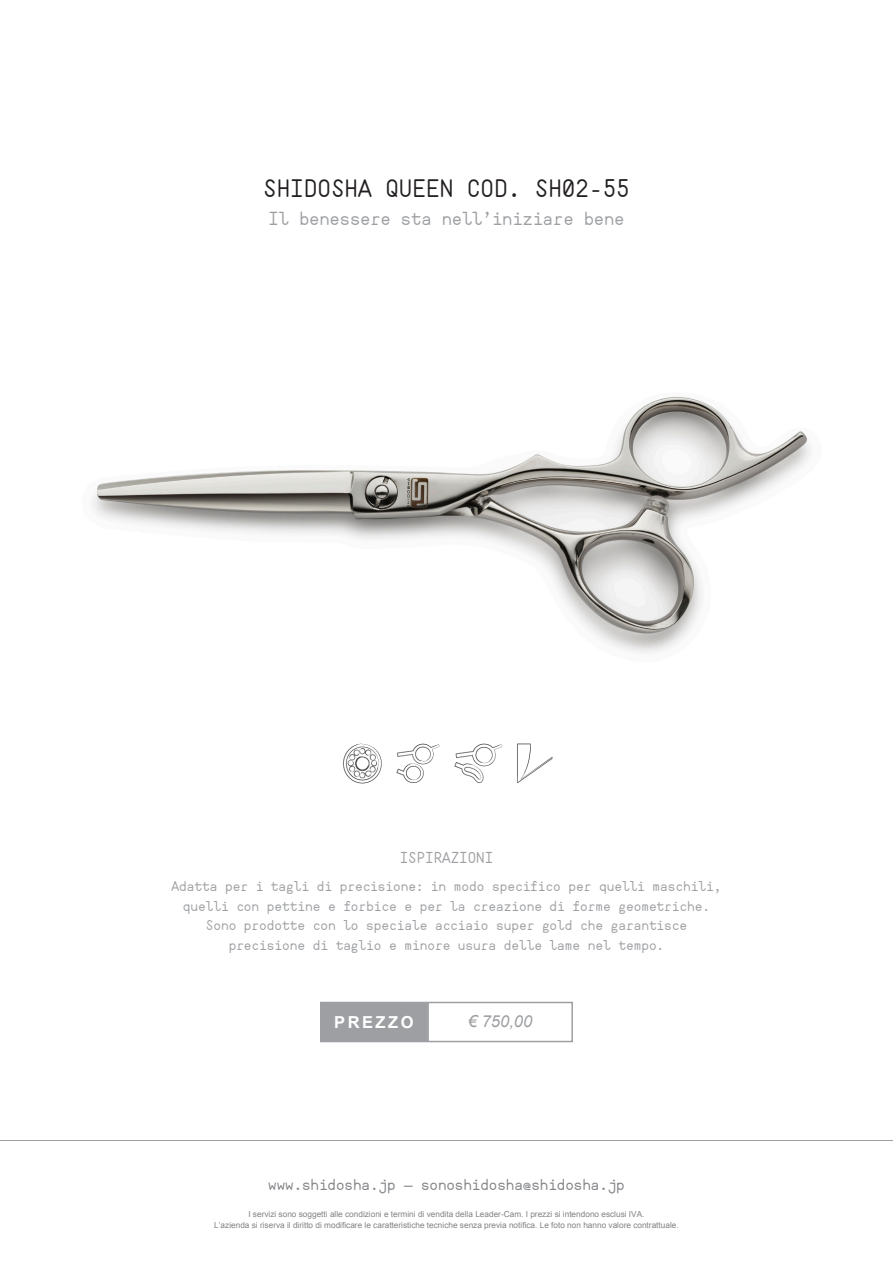
<style>
.page{position:relative;width:893px;height:1263px;background:#fff}
.page>*{position:absolute;margin:0;border:0;box-sizing:border-box;transform-origin:0 0}
.t1{font:24px "AHAMONO Monospaced";color:#231f20}
.t2{font:18px "AHAMONO Monospaced";color:#9d9fa2}
.t3{font:italic 16.5px "Arial";color:#9d9fa2}
.t4{font:700 16.5px "Arial";letter-spacing:.15em;color:#fff}
.t5{font:15px "AHAMONO Monospaced";color:#808285}
.t6{font:15px "AHAMONO Monospaced";color:#9d9fa2}
.t7{font:13.5px/19.5px "AHAMONO Monospaced";color:#9d9fa2;text-align:center}
.testi_bianchi_regula{font:8.25px "Arial";color:#808285}
</style>
<div class="page">
<img style="left:93px;top:396px;width:717px;height:257px">
<img style="left:342px;top:743px;width:211px;height:41px">
<hr style="left:0;top:1140px;width:893px;height:1px;background:#9d9fa2">
<div style="left:321px;top:1002px;width:106px;height:39px;background:#9d9fa2"></div>
<div style="left:320px;top:1002px;width:108px;height:40px;border:2px solid #9d9fa2"></div>
<div style="left:427px;top:1002px;width:146px;height:40px;border:2px solid #9d9fa2"></div>
<p class="t1" style="left:263px;top:173px;width:368px">SHIDOSHA QUEEN COD. SH02-55</p>
<p class="t2" style="left:268px;top:208px;width:357px">Il benessere sta nell’iniziare bene</p>
<p class="t6" style="left:400px;top:848px;width:95px">ISPIRAZIONI</p>
<p class="t7" style="left:172px;top:876px;width:551px">Adatta per i tagli di precisione: in modo specifico per quelli maschili, quelli con pettine e forbice e per la creazione di forme geometriche.<br>Sono prodotte con lo speciale acciaio super gold che garantisce precisione di taglio e minore usura delle lame nel tempo.</p>
<p class="t4" style="left:334px;top:1011px;width:81px">PREZZO</p>
<p class="t3" style="left:468px;top:1011px;width:66px">€ 750,00</p>
<p class="t5" style="left:268px;top:1175px;width:358px">www.shidosha.jp — sonoshidosha@shidosha.jp</p>
<p class="testi_bianchi_regula" style="left:248px;top:1208px;width:398px">I servizi sono soggetti alle condizioni e termini di vendita della Leader-Cam. I prezzi si intendono esclusi IVA.</p>
<p class="testi_bianchi_regula" style="left:214px;top:1219px;width:466px">L’azienda si riserva il diritto di modificare le caratteristiche tecniche senza previa notifica. Le foto non hanno valore contrattuale.</p>
</div>
